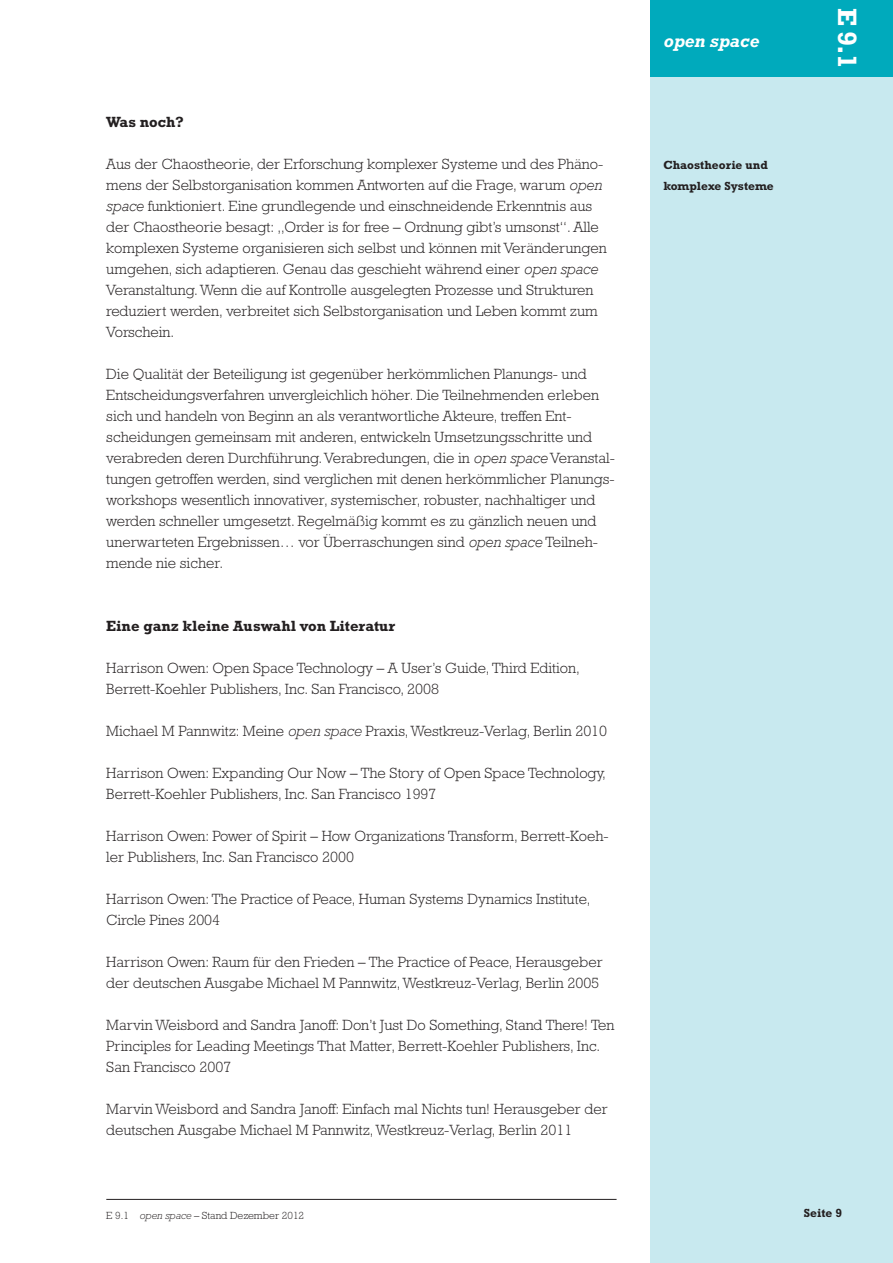
<style>
.page{position:relative;width:893px;height:1263px;background:#fff}
.page>*{position:absolute;margin:0;border:0;box-sizing:border-box;transform-origin:0 0}
.t1{font:700 27px "Rockwell";color:#fff}
.t2{font:italic 700 18px "Rockwell";color:#fff}
.t3{font:300 15px/21px "Rockwell";color:#231f20}
.t4{font:700 15px "Rockwell";color:#231f20}
.t5{font:700 12px/21px "Rockwell";color:#231f20}
.t6{font:300 10.5px "Rockwell";color:#231f20}
.s1{font-style:italic}
</style>
<div class="page">
<div style="left:651px;top:77px;width:242px;height:1186px;background:#c8e9ef"></div>
<div style="left:651px;top:0;width:242px;height:77px;background:#00aabc"></div>
<hr style="left:106px;top:1199px;width:511px;height:1px;background:#231f20">
<p class="t4" style="left:106px;top:113px;width:79px">Was noch?</p>
<p class="t3" style="left:106px;top:154px;width:502px">Aus der Chaostheorie, der Erforschung komplexer Systeme und des Phäno&shy;mens der Selbstorganisation kommen Antworten auf die Frage, warum <span class="s1">open space</span> funktioniert. Eine grundlegende und einschneidende Erkenntnis aus der Chaostheorie besagt: „Order is for free – Ordnung gibt’s umsonst“. Alle komplexen Systeme organisieren sich selbst und können mit Veränderungen umgehen, sich adaptieren. Genau das geschieht während einer <span class="s1">open space </span>Veranstaltung. Wenn die auf Kontrolle ausgelegten Prozesse und Strukturen reduziert werden, verbreitet sich Selbstorganisation und Leben kommt zum Vorschein.</p>
<p class="t3" style="left:106px;top:364px;width:510px">Die Qualität der Beteiligung ist gegenüber herkömmlichen Planungs- und Entscheidungsverfahren unvergleichlich höher. Die Teilnehmenden erleben sich und handeln von Beginn an als verantwortliche Akteure, treffen Ent&shy;scheidungen gemeinsam mit anderen, entwickeln Umsetzungsschritte und verabreden deren Durchführung. Verabredungen, die in <span class="s1">open space</span> Veranstal&shy;tungen getroffen werden, sind verglichen mit denen herkömmlicher Planungs&shy;workshops wesentlich innovativer, systemischer, robuster, nachhaltiger und werden schneller umgesetzt. Regelmäßig kommt es zu gänzlich neuen und unerwarteten Ergebnissen… vor Überraschungen sind <span class="s1">open space</span> Teilneh&shy;mende nie sicher.</p>
<p class="t4" style="left:106px;top:617px;width:291px">Eine ganz kleine Auswahl von Literatur</p>
<p class="t3" style="left:106px;top:658px;width:475px">Harrison Owen: Open Space Technology – A User’s Guide, Third Edition,<br>Berrett-Koehler Publishers, Inc. San Francisco, 2008</p>
<p class="t3" style="left:106px;top:721px;width:502px">Michael M Pannwitz: Meine <span class="s1">open space</span> Praxis, Westkreuz-Verlag, Berlin 2010</p>
<p class="t3" style="left:106px;top:763px;width:501px">Harrison Owen: Expanding Our Now – The Story of Open Space Technology,<br>Berrett-Koehler Publishers, Inc. San Francisco 1997</p>
<p class="t3" style="left:106px;top:826px;width:504px">Harrison Owen: Power of Spirit – How Organizations Transform, Berrett-Koeh&shy;ler Publishers, Inc. San Francisco 2000</p>
<p class="t3" style="left:106px;top:889px;width:486px">Harrison Owen: The Practice of Peace, Human Systems Dynamics Institute,<br>Circle Pines 2004</p>
<p class="t3" style="left:106px;top:952px;width:498px">Harrison Owen: Raum für den Frieden – The Practice of Peace, Herausgeber der deutschen Ausgabe Michael M Pannwitz, Westkreuz-Verlag, Berlin 2005</p>
<p class="t3" style="left:106px;top:1015px;width:510px">Marvin Weisbord and Sandra Janoff: Don’t Just Do Something, Stand There! Ten<br>Principles for Leading Meetings That Matter, Berrett-Koehler Publishers, Inc.<br>San Francisco 2007</p>
<p class="t3" style="left:106px;top:1099px;width:503px">Marvin Weisbord and Sandra Janoff: Einfach mal Nichts tun! Herausgeber der deutschen Ausgabe Michael M Pannwitz, Westkreuz-Verlag, Berlin 2011</p>
<p class="t6" style="left:106px;top:1210px;width:199px">E 9.1 <span class="s1">open space</span> – Stand Dezember 2012</p>
<p class="t2" style="left:663px;top:31px;width:97px">open space</p>
<p class="t5" style="left:663px;top:155px;width:112px">Chaostheorie und komplexe Systeme</p>
<h1 class="t1" style="left:863px;top:8px;width:62px;rotate:90deg">E 9.1</h1>
<p class="t5" style="left:804px;top:1202px;width:40px">Seite 9</p>
</div>
